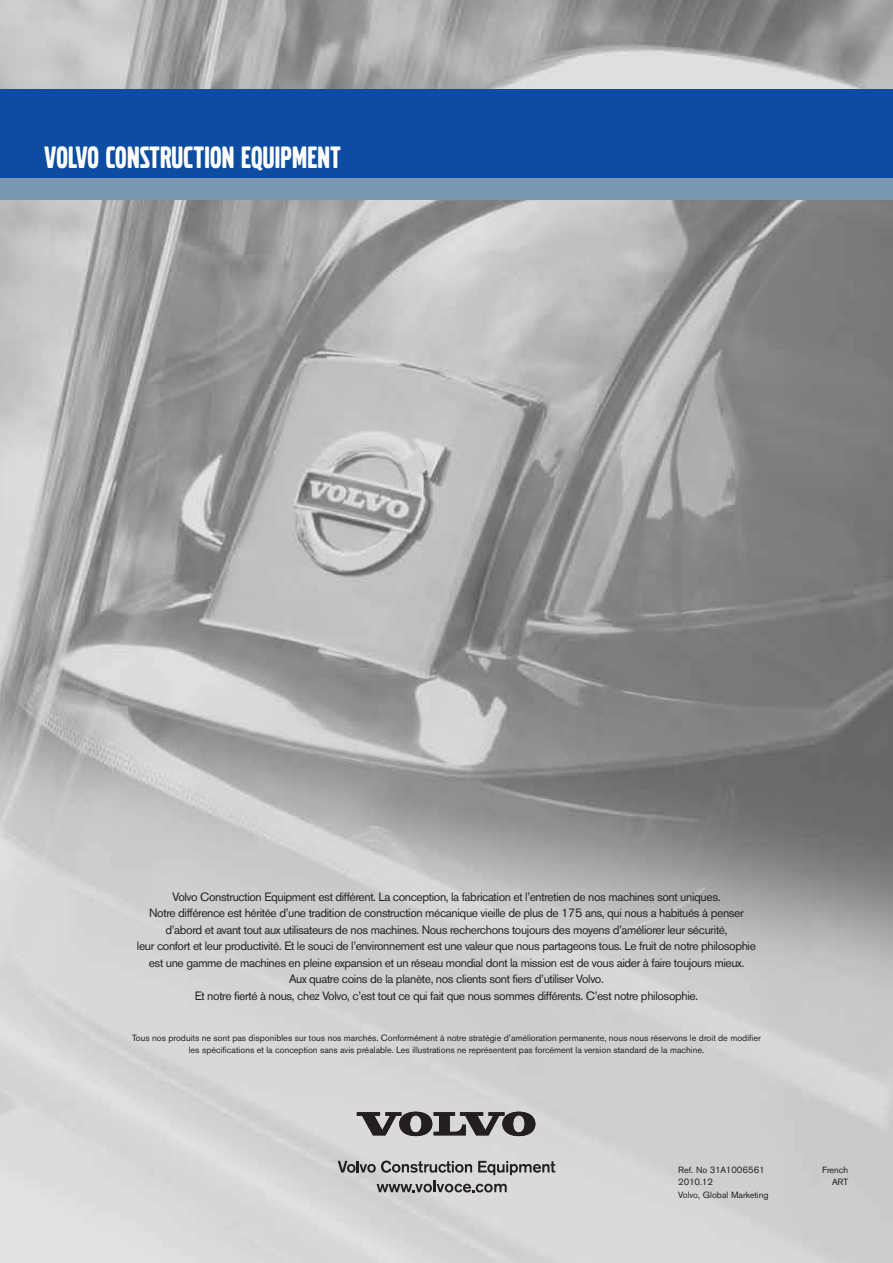
<style>
.page{position:relative;width:893px;height:1263px;background:#fff}
.page>*{position:absolute;margin:0;border:0;box-sizing:border-box;transform-origin:0 0}
.t1{font:32.25px "Volvo Broad Pro";letter-spacing:.01em;color:#fff}
.t2{font:12px/16.5px "Volvo Sans Pro";letter-spacing:-.03em;color:#231f20;text-align:center}
.t3{font:9px/12px "Volvo Sans Pro";color:#231f20;text-align:center}
</style>
<div class="page">
<img style="left:0;top:0;width:893px;height:1263px">
<div style="left:0;top:89px;width:893px;height:90px;background:#0d4da1"></div>
<div style="left:0;top:179px;width:893px;height:21px;background:#7997af"></div>
<svg style="left:357px;top:1112px;width:178px;height:24px;background:#6f6c6d"></svg>
<svg style="left:338px;top:1160px;width:217px;height:32px;background:#aeadae"></svg>
<h1 class="t1" style="left:45px;top:142px;width:297px">VOLVO CONSTRUCTION EQUIPMENT</h1>
<p class="t2" style="left:137px;top:888px;width:620px">Volvo Construction Equipment est différent. La conception, la fabrication et l’entretien de nos machines sont uniques.<br>Notre différence est héritée d’une tradition de construction mécanique vieille de plus de 175 ans, qui nous a habitués à penser d’abord et avant tout aux utilisateurs de nos machines. Nous recherchons toujours des moyens d’améliorer leur sécurité,<br>leur confort et leur productivité. Et le souci de l’environnement est une valeur que nous partageons tous. Le fruit de notre philosophie est une gamme de machines en pleine expansion et un réseau mondial dont la mission est de vous aider à faire toujours mieux.<br>Aux quatre coins de la planète, nos clients sont fiers d’utiliser Volvo.<br>Et notre fierté à nous, chez Volvo, c’est tout ce qui fait que nous sommes différents. C’est notre philosophie.</p>
<p class="t3" style="left:132px;top:1031px;width:630px">Tous nos produits ne sont pas disponibles sur tous nos marchés. Conformément à notre stratégie d’amélioration permanente, nous nous réservons le droit de modifier les spécifications et la conception sans avis préalable. Les illustrations ne représentent pas forcément la version standard de la machine.</p>
<p class="t3" style="left:678px;top:1163px;width:88px">Ref. No 31A1006561</p>
<p class="t3" style="left:822px;top:1163px;width:28px">French</p>
<p class="t3" style="left:678px;top:1176px;width:36px">2010.12</p>
<p class="t3" style="left:832px;top:1176px;width:18px">ART</p>
<p class="t3" style="left:678px;top:1189px;width:92px">Volvo, Global Marketing</p>
</div>
